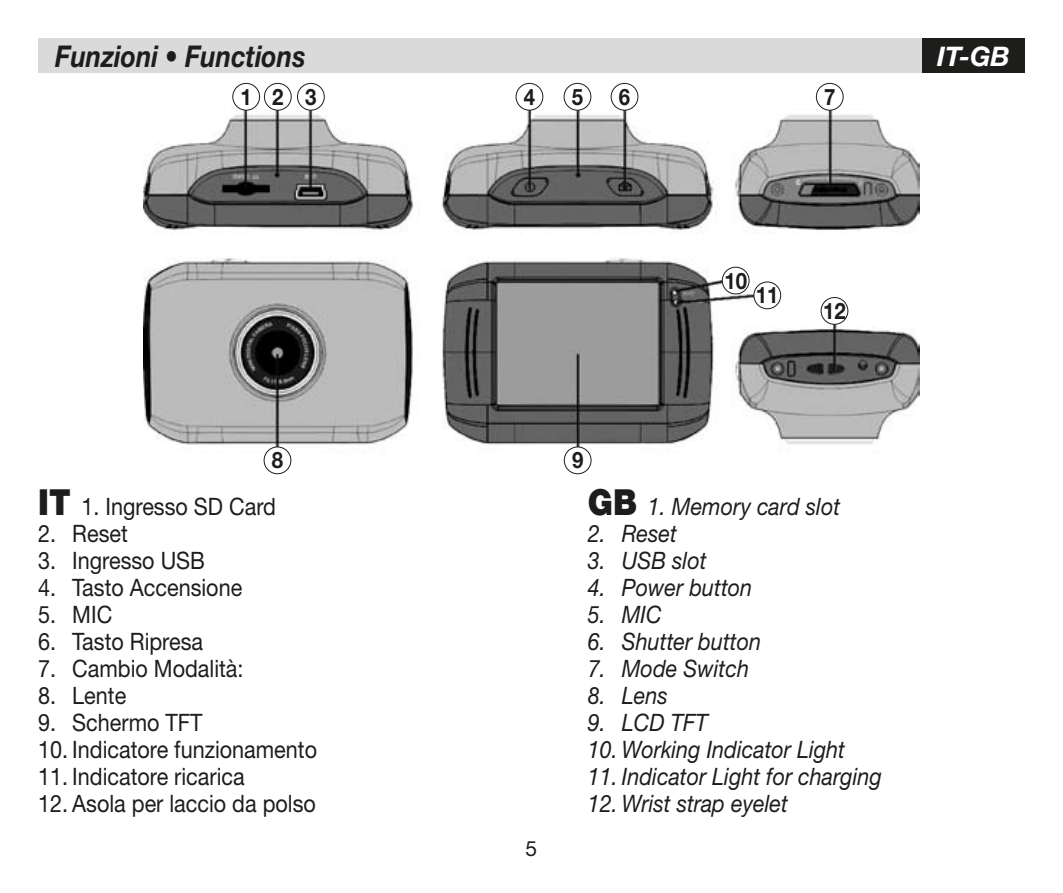
<style>
.page{position:relative;width:1063px;height:893px;background:#fff}
.page>*{position:absolute;margin:0;border:0;box-sizing:border-box;transform-origin:0 0}
.t1{font:italic 700 30px "Helvetica Neue";color:#1d1d1b;scale:.85 1}
.t2{font:italic 700 27px "Helvetica Neue";color:#fff}
.t3{font:24px "Helvetica Neue";color:#1d1d1b;scale:.9 1}
.t4{font:italic 24px "Helvetica Neue";color:#1d1d1b;scale:.9 1}
.t5{font:700 22.8px "Helvetica Neue";color:#1d1d1b;scale:.9 1}
.t6{font:21px "Helvetica Neue";color:#1d1d1b}
.s1{font-weight:900;font-size:36px}
.s2{font-weight:900;font-style:normal;font-size:36px}
</style>
<div class="page">
<div style="left:38px;top:38px;width:987px;height:34px;background:#dadada"></div>
<div style="left:923px;top:38px;width:102px;height:34px;background:#1d1d1b"></div>
<img style="left:143px;top:84px;width:777px;height:390px">
<div style="left:298px;top:83px;width:26px;height:27px;background:#fff;border-radius:50%"></div>
<div style="left:297px;top:83px;width:28px;height:28px;border:1px solid #1d1d1b;border-radius:50%"></div>
<div style="left:611px;top:83px;width:27px;height:27px;background:#fff;border-radius:50%"></div>
<div style="left:611px;top:83px;width:27px;height:28px;border:1px solid #1d1d1b;border-radius:50%"></div>
<div style="left:816px;top:83px;width:27px;height:27px;background:#fff;border-radius:50%"></div>
<div style="left:816px;top:83px;width:28px;height:28px;border:1px solid #1d1d1b;border-radius:50%"></div>
<div style="left:264px;top:447px;width:27px;height:27px;background:#fff;border-radius:50%"></div>
<div style="left:264px;top:446px;width:27px;height:28px;border:1px solid #1d1d1b;border-radius:50%"></div>
<div style="left:564px;top:447px;width:27px;height:27px;background:#fff;border-radius:50%"></div>
<div style="left:564px;top:446px;width:28px;height:28px;border:1px solid #1d1d1b;border-radius:50%"></div>
<div style="left:821px;top:297px;width:27px;height:27px;background:#fff;border-radius:50%"></div>
<div style="left:821px;top:297px;width:27px;height:28px;border:1px solid #1d1d1b;border-radius:50%"></div>
<div style="left:722px;top:267px;width:27px;height:27px;background:#fff;border-radius:50%"></div>
<div style="left:722px;top:267px;width:28px;height:27px;border:1px solid #1d1d1b;border-radius:50%"></div>
<div style="left:754px;top:282px;width:27px;height:27px;background:#fff;border-radius:50%"></div>
<div style="left:753px;top:281px;width:28px;height:28px;border:1px solid #1d1d1b;border-radius:50%"></div>
<div style="left:233px;top:83px;width:27px;height:27px;background:#fff;border-radius:50%"></div>
<div style="left:232px;top:83px;width:28px;height:28px;border:1px solid #1d1d1b;border-radius:50%"></div>
<div style="left:516px;top:83px;width:27px;height:27px;background:#fff;border-radius:50%"></div>
<div style="left:516px;top:83px;width:27px;height:28px;border:1px solid #1d1d1b;border-radius:50%"></div>
<div style="left:264px;top:83px;width:27px;height:27px;background:#fff;border-radius:50%"></div>
<div style="left:264px;top:83px;width:28px;height:28px;border:1px solid #1d1d1b;border-radius:50%"></div>
<div style="left:564px;top:83px;width:27px;height:27px;background:#fff;border-radius:50%"></div>
<div style="left:564px;top:83px;width:27px;height:28px;border:1px solid #1d1d1b;border-radius:50%"></div>
<p class="t1" style="left:55px;top:38px;width:296px">Funzioni • Functions</p>
<p class="t2" style="left:937px;top:40px;width:74px">IT-GB</p>
<p class="t5" style="left:305px;top:83px;width:14px">3</p>
<p class="t5" style="left:619px;top:83px;width:14px">6</p>
<p class="t5" style="left:824px;top:83px;width:14px">7</p>
<p class="t5" style="left:241px;top:83px;width:49px">1 2</p>
<p class="t5" style="left:524px;top:83px;width:14px">4</p>
<p class="t5" style="left:572px;top:83px;width:14px">5</p>
<p class="t5" style="left:272px;top:446px;width:14px">8</p>
<p class="t5" style="left:572px;top:446px;width:14px">9</p>
<p class="t5" style="left:724px;top:266px;width:27px">10</p>
<p class="t5" style="left:756px;top:281px;width:27px">11</p>
<p class="t5" style="left:823px;top:297px;width:27px">12</p>
<p class="t3" style="left:38px;top:492px;width:266px"><span class="s1">IT</span> 1. Ingresso SD Card</p>
<p class="t3" style="left:38px;top:519px;width:101px">2. Reset</p>
<p class="t3" style="left:38px;top:546px;width:187px">3. Ingresso USB</p>
<p class="t3" style="left:38px;top:573px;width:228px">4. Tasto Accensione</p>
<p class="t3" style="left:38px;top:600px;width:84px">5. MIC</p>
<p class="t3" style="left:38px;top:627px;width:185px">6. Tasto Ripresa</p>
<p class="t3" style="left:38px;top:654px;width:230px">7. Cambio Modalità:</p>
<p class="t3" style="left:38px;top:681px;width:99px">8. Lente</p>
<p class="t3" style="left:38px;top:708px;width:184px">9. Schermo TFT</p>
<p class="t3" style="left:38px;top:735px;width:311px">10. Indicatore funzionamento</p>
<p class="t3" style="left:38px;top:762px;width:231px">11. Indicatore ricarica</p>
<p class="t3" style="left:38px;top:789px;width:310px">12. Asola per laccio da polso</p>
<p class="t6" style="left:526px;top:836px;width:13px">5</p>
<p class="t4" style="left:588px;top:492px;width:282px"><span class="s2">GB</span> 1. Memory card slot</p>
<p class="t4" style="left:588px;top:519px;width:101px">2. Reset</p>
<p class="t4" style="left:588px;top:546px;width:134px">3. USB slot</p>
<p class="t4" style="left:588px;top:573px;width:184px">4. Power button</p>
<p class="t4" style="left:588px;top:600px;width:84px">5. MIC</p>
<p class="t4" style="left:588px;top:627px;width:194px">6. Shutter button</p>
<p class="t4" style="left:588px;top:654px;width:181px">7. Mode Switch</p>
<p class="t4" style="left:588px;top:681px;width:90px">8. Lens</p>
<p class="t4" style="left:588px;top:708px;width:135px">9. LCD TFT</p>
<p class="t4" style="left:588px;top:735px;width:287px">10. Working Indicator Light</p>
<p class="t4" style="left:588px;top:762px;width:328px">11. Indicator Light for charging</p>
<p class="t4" style="left:588px;top:789px;width:224px">12. Wrist strap eyelet</p>
</div>
